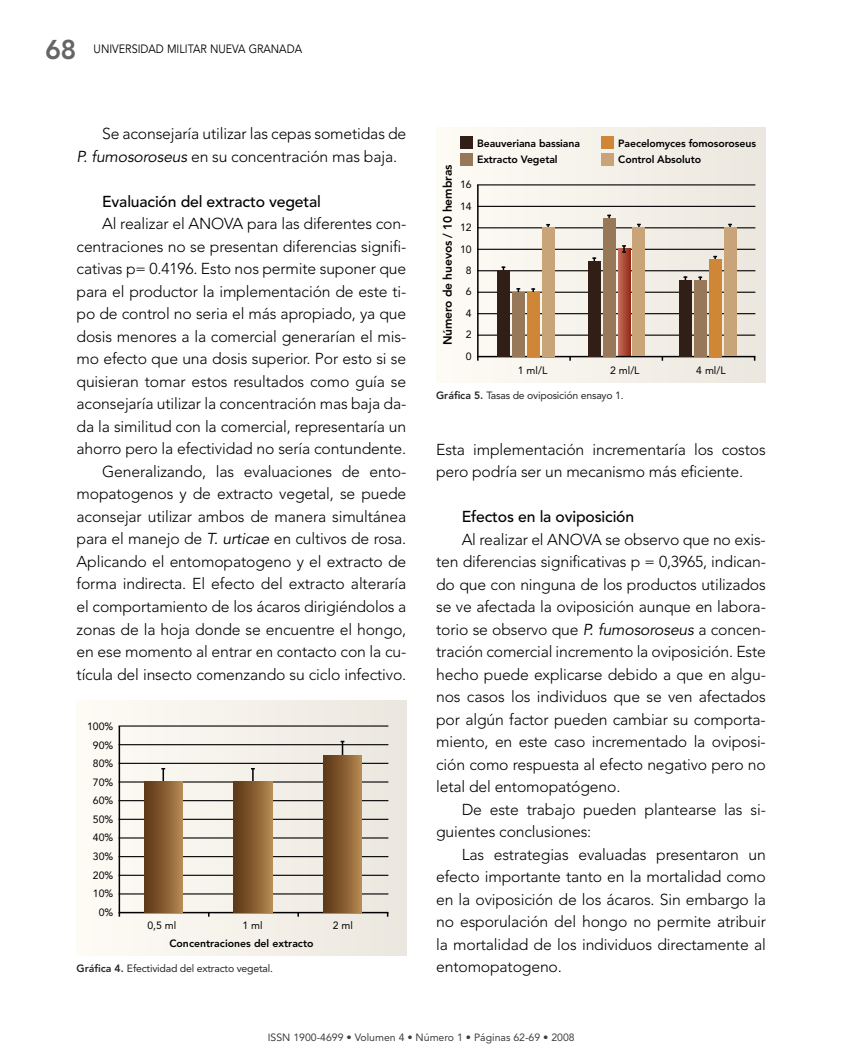
<style>
.page{position:relative;width:851px;height:1063px;background:#fff}
.page>*{position:absolute;margin:0;border:0;box-sizing:border-box;transform-origin:0 0}
.t1{font:800 27px "Avenir";color:#646567}
.t2{font:300 15.75px/22.5px "Avenir";letter-spacing:-.01em;color:#000}
.t3{font:500 15.75px "Avenir";letter-spacing:-.01em;color:#000}
.t4{font:12px "Avenir";color:#000;scale:.9 1}
.t5{font:800 12px "Avenir";letter-spacing:-.01em;color:#000}
.t6{font:800 10.5px/16.5px "Avenir";letter-spacing:-.01em;color:#000}
.t7{font:10.5px "Avenir";letter-spacing:-.02em;color:#28282a}
.t8{font:10.5px "Avenir";color:#000}
.t9{font:10.5px "Avenir";color:#3e3e40}
.s1{font-weight:400;font-style:italic}
.s2{font-weight:800}
</style>
<div class="page">
<div style="left:77px;top:700px;width:329px;height:256px;background:#f5f2eb"></div>
<hr style="left:119px;top:726px;width:1px;height:191px;background:#000">
<hr style="left:119px;top:893px;width:269px;height:2px;background:#000">
<hr style="left:119px;top:875px;width:269px;height:1px;background:#000">
<hr style="left:119px;top:837px;width:269px;height:2px;background:#000">
<hr style="left:119px;top:800px;width:269px;height:1px;background:#000">
<hr style="left:119px;top:763px;width:269px;height:1px;background:#000">
<hr style="left:119px;top:819px;width:269px;height:1px;background:#000">
<hr style="left:119px;top:856px;width:269px;height:1px;background:#000">
<hr style="left:119px;top:781px;width:269px;height:2px;background:#000">
<hr style="left:119px;top:744px;width:269px;height:1px;background:#000">
<hr style="left:119px;top:725px;width:269px;height:2px;background:#000">
<hr style="left:119px;top:912px;width:269px;height:1px;background:#000">
<svg style="left:251px;top:768px;width:4px;height:14px"></svg>
<hr style="left:162px;top:769px;width:2px;height:26px;background:#000">
<svg style="left:340px;top:741px;width:4px;height:14px"></svg>
<div style="left:323px;top:755px;width:38px;height:158px;background:linear-gradient(to right,#583212,#ae824d)"></div>
<div style="left:234px;top:782px;width:38px;height:131px;background:linear-gradient(to right,#593312,#b0844e)"></div>
<div style="left:144px;top:782px;width:38px;height:131px;background:linear-gradient(to right,#593312,#ae834e)"></div>
<div style="left:436px;top:128px;width:329px;height:255px;background:#f5f2eb"></div>
<hr style="left:477px;top:185px;width:1px;height:176px;background:#000">
<hr style="left:477px;top:335px;width:278px;height:1px;background:#000">
<hr style="left:477px;top:313px;width:278px;height:1px;background:#000">
<hr style="left:477px;top:270px;width:278px;height:1px;background:#000">
<hr style="left:477px;top:227px;width:278px;height:1px;background:#000">
<hr style="left:477px;top:249px;width:278px;height:1px;background:#000">
<hr style="left:477px;top:292px;width:278px;height:1px;background:#000">
<hr style="left:477px;top:206px;width:278px;height:1px;background:#000">
<hr style="left:477px;top:184px;width:278px;height:1px;background:#000">
<div style="left:460px;top:136px;width:13px;height:13px;background:#301e17"></div>
<div style="left:601px;top:136px;width:13px;height:13px;background:#cf8636"></div>
<div style="left:460px;top:153px;width:13px;height:13px;background:#977858"></div>
<div style="left:601px;top:153px;width:13px;height:13px;background:#c8a478"></div>
<hr style="left:477px;top:356px;width:278px;height:1px;background:#000">
<svg style="left:501px;top:266px;width:4px;height:4px"></svg>
<svg style="left:516px;top:288px;width:4px;height:4px"></svg>
<svg style="left:531px;top:288px;width:4px;height:4px"></svg>
<svg style="left:592px;top:257px;width:4px;height:4px"></svg>
<svg style="left:683px;top:276px;width:4px;height:4px"></svg>
<div style="left:723px;top:227px;width:13px;height:129px;background:#c8a478"></div>
<div style="left:632px;top:227px;width:13px;height:129px;background:#c8a478"></div>
<div style="left:708px;top:259px;width:13px;height:98px;background:#cf8636"></div>
<svg style="left:617px;top:249px;width:13px;height:107px"></svg>
<div style="left:693px;top:280px;width:13px;height:77px;background:#977858"></div>
<div style="left:602px;top:218px;width:13px;height:138px;background:#977858"></div>
<div style="left:679px;top:280px;width:12px;height:76px;background:#301e17"></div>
<div style="left:587px;top:261px;width:13px;height:96px;background:#301e17"></div>
<div style="left:526px;top:292px;width:13px;height:64px;background:#cf8636"></div>
<div style="left:512px;top:292px;width:12px;height:65px;background:#977858"></div>
<div style="left:497px;top:270px;width:12px;height:87px;background:#301e17"></div>
<div style="left:541px;top:227px;width:13px;height:130px;background:#c8a478"></div>
<h1 class="t1" style="left:45px;top:33px;width:33px">68</h1>
<p class="t4" style="left:94px;top:42px;width:233px">UNIVERSIDAD MILITAR NUEVA GRANADA</p>
<p class="t2" style="left:77px;top:123px;width:331px;text-indent:26px">Se aconsejaría utilizar las cepas sometidas de<br><span class="s1">P. fumosoroseus</span> en su concentración mas baja.</p>
<p class="t3" style="left:102px;top:192px;width:220px">Evaluación del extracto vegetal</p>
<p class="t2" style="left:77px;top:213px;width:331px;text-align:right">Al realizar el ANOVA para las diferentes con&shy;centraciones no se presentan diferencias signifi&shy;cativas p= 0.4196. Esto nos permite suponer que para el productor la implementación de este ti&shy;po de control no seria el más apropiado, ya que dosis menores a la comercial generarían el mis&shy;mo efecto que una dosis superior. Por esto si se quisieran tomar estos resultados como guía se aconsejaría utilizar la concentración mas baja da&shy;da la similitud con la comercial, representaría un ahorro pero la efectividad no sería contundente.<br>Generalizando, las evaluaciones de ento&shy;mopatogenos y de extracto vegetal, se puede aconsejar utilizar ambos de manera simultánea para el manejo de <span class="s1">T. urticae</span> en cultivos de rosa.<br>Aplicando el entomopatogeno y el extracto de forma indirecta. El efecto del extracto alteraría el comportamiento de los ácaros dirigiéndolos a zonas de la hoja donde se encuentre el hongo, en ese momento al entrar en contacto con la cu&shy;tícula del insecto comenzando su ciclo infectivo.</p>
<p class="t8" style="left:87px;top:720px;width:28px">100%</p>
<p class="t8" style="left:93px;top:739px;width:22px">90%</p>
<p class="t8" style="left:93px;top:757px;width:22px">80%</p>
<p class="t8" style="left:93px;top:776px;width:22px">70%</p>
<p class="t8" style="left:93px;top:795px;width:22px">60%</p>
<p class="t8" style="left:93px;top:813px;width:22px">50%</p>
<p class="t8" style="left:93px;top:832px;width:22px">40%</p>
<p class="t8" style="left:93px;top:850px;width:22px">30%</p>
<p class="t8" style="left:93px;top:869px;width:22px">20%</p>
<p class="t8" style="left:93px;top:887px;width:22px">10%</p>
<p class="t8" style="left:99px;top:906px;width:16px">0%</p>
<p class="t8" style="left:147px;top:919px;width:30px">0,5 ml</p>
<p class="t8" style="left:242px;top:919px;width:22px">1 ml</p>
<p class="t8" style="left:332px;top:919px;width:22px">2 ml</p>
<p class="t6" style="left:169px;top:935px;width:146px">Concentraciones del extracto</p>
<p class="t5" style="left:440px;top:345px;width:182px;rotate:-90deg">N úmero de huevos / 10 hembras</p>
<p class="t6" style="left:477px;top:135px;width:104px">Beauveriana bassiana<br>Extracto Vegetal</p>
<p class="t8" style="left:460px;top:179px;width:13px">16</p>
<p class="t8" style="left:460px;top:200px;width:13px">14</p>
<p class="t8" style="left:460px;top:221px;width:13px">12</p>
<p class="t8" style="left:460px;top:243px;width:13px">10</p>
<p class="t8" style="left:466px;top:264px;width:7px">8</p>
<p class="t8" style="left:466px;top:286px;width:7px">6</p>
<p class="t8" style="left:466px;top:307px;width:7px">4</p>
<p class="t8" style="left:466px;top:329px;width:7px">2</p>
<p class="t8" style="left:466px;top:350px;width:7px">0</p>
<p class="t6" style="left:618px;top:135px;width:139px">Paecelomyces fomosoroseus<br>Control Absoluto</p>
<p class="t8" style="left:518px;top:364px;width:31px">1 ml/L</p>
<p class="t8" style="left:610px;top:364px;width:31px">2 ml/L</p>
<p class="t8" style="left:696px;top:364px;width:31px">4 ml/L</p>
<p class="t7" style="left:436px;top:389px;width:189px"><span class="s2">Gráfica 5.</span> Tasas de oviposición ensayo 1.</p>
<p class="t2" style="left:436px;top:438px;width:331px">Esta implementación incrementaría los costos pero podría ser un mecanismo más eficiente.</p>
<p class="t3" style="left:461px;top:508px;width:174px">Efectos en la oviposición</p>
<p class="t2" style="left:436px;top:528px;width:331px;text-align:justify;text-indent:26px">Al realizar el ANOVA se observo que no exis&shy;ten diferencias significativas p = 0,3965, indican&shy;do que con ninguna de los productos utilizados se ve afectada la oviposición aunque en labora&shy;torio se observo que <span class="s1">P. fumosoroseus</span> a concen&shy;tración comercial incremento la oviposición. Este hecho puede explicarse debido a que en algu&shy;nos casos los individuos que se ven afectados por algún factor pueden cambiar su comporta&shy;miento, en este caso incrementado la oviposi&shy;ción como respuesta al efecto negativo pero no letal del entomopatógeno.</p>
<p class="t2" style="left:436px;top:798px;width:331px;text-indent:26px">De este trabajo pueden plantearse las si&shy;guientes conclusiones:</p>
<p class="t2" style="left:436px;top:843px;width:331px;text-align:justify;text-indent:26px">Las estrategias evaluadas presentaron un efecto importante tanto en la mortalidad como en la oviposición de los ácaros. Sin embargo la no esporulación del hongo no permite atribuir la mortalidad de los individuos directamente al</p>
<p class="t7" style="left:77px;top:962px;width:198px"><span class="s2">Gráfica 4.</span> Efectividad del extracto vegetal.</p>
<p class="t2" style="left:436px;top:956px;width:127px">entomopatogeno.</p>
<p class="t9" style="left:268px;top:1031px;width:308px">ISSN 1900-4699 • Volumen 4 • Número 1 • Páginas 62-69 • 2008</p>
</div>
